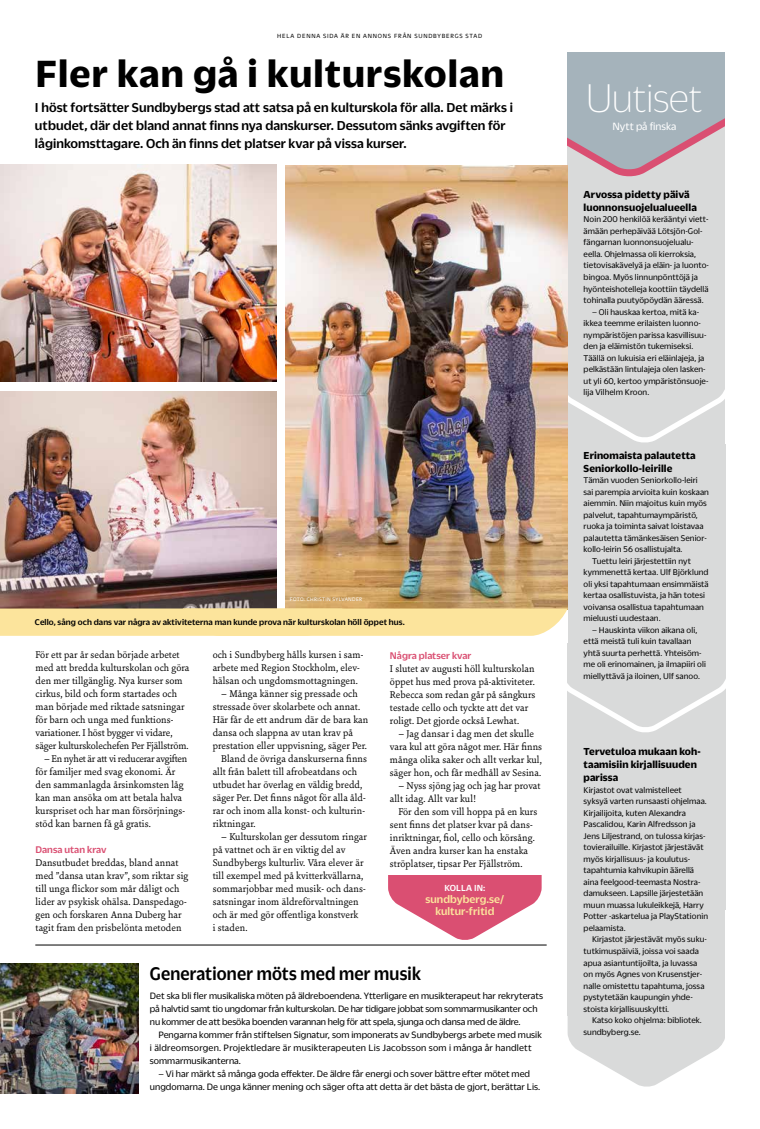
<style>
.page{position:relative;width:760px;height:1129px;background:#fff}
.page>*{position:absolute;margin:0;border:0;box-sizing:border-box;transform-origin:0 0}
.t1{font:100 43.4px "Duplicate Sans";color:#fff}
.t2{font:700 41px "Duplicate Sans";letter-spacing:.025em;color:#000}
.t3{font:500 19.9px "Duplicate Sans";letter-spacing:.01em;color:#000;scale:.92 1}
.t4{font:500 14px/18px "Duplicate Sans";letter-spacing:.005em;color:#000}
.t5{font:500 11.8px/12px "Duplicate Sans";letter-spacing:.005em;color:#fce49c;text-align:center}
.t6{font:11.4px "Duplicate Sans";color:#fff}
.t7{font:700 11px/13px "Duplicate Sans";letter-spacing:.01em;color:#000}
.t8{font:10.5px/13px "Sina Nova";letter-spacing:.005em;color:#000}
.t9{font:500 10.5px "Duplicate Sans";letter-spacing:.005em;color:#da4f72}
.t10{font:10px/13px "Duplicate Sans";letter-spacing:.005em;color:#000}
.t11{font:500 9.5px "Duplicate Sans";letter-spacing:.015em;color:#fff}
.t12{font:9px/11.5px "Duplicate Sans";letter-spacing:.01em;color:#000}
.t13{font:500 9px "Duplicate Sans";letter-spacing:.01em;color:#000}
.t14{font:6.5px "Duplicate Sans";letter-spacing:.12em;color:#000}
.t15{font:5.5px "Duplicate Sans";letter-spacing:.06em;color:#fff}
</style>
<div class="page">
<svg style="left:388px;top:875px;width:153px;height:65px"></svg>
<div style="left:567px;top:8px;width:158px;height:1007px;background:#d9dada"></div>
<svg style="left:567px;top:52px;width:158px;height:131px"></svg>
<svg style="left:567px;top:661px;width:159px;height:76px"></svg>
<svg style="left:567px;top:909px;width:159px;height:178px"></svg>
<div style="left:555px;top:0;width:205px;height:52px;background:#fff"></div>
<hr style="left:35px;top:944px;width:511px;height:1px;background:#000">
<div style="left:725px;top:910px;width:35px;height:135px;background:#fff"></div>
<svg style="left:567px;top:381px;width:159px;height:67px"></svg>
<div style="left:725px;top:0;width:35px;height:443px;background:#fff"></div>
<img style="left:0;top:164px;width:276px;height:217px">
<img style="left:0;top:391px;width:276px;height:217px">
<img style="left:286px;top:166px;width:281px;height:442px">
<div style="left:0;top:608px;width:567px;height:27px;background:#fce49c"></div>
<img style="left:0;top:963px;width:138px;height:130px">
<p class="t14" style="left:277px;top:32px;width:206px">HELA DENNA SIDA ÄR EN ANNONS FRÅN SUNDBYBERGS STAD</p>
<h2 class="t2" style="left:36px;top:46px;width:470px">Fler kan gå i kulturskolan</h2>
<h3 class="t4" style="left:35px;top:97px;width:479px">I höst fortsätter Sundbybergs stad att satsa på en kulturskola för alla. Det märks i utbudet, där det bland annat finns nya danskurser. Dessutom sänks avgiften för låginkomsttagare. Och än finns det platser kvar på vissa kurser.</h3>
<p class="t15" style="left:290px;top:595px;width:74px">FOTO: CHRISTIN SYLVANDER</p>
<p class="t13" style="left:35px;top:615px;width:371px">Cello, sång och dans var några av aktiviteterna man kunde prova när kulturskolan höll öppet hus.</p>
<p class="t8" style="left:36px;top:647px;width:155px">För ett par år sedan började arbetet med att bredda kulturskolan och göra den mer tillgänglig. Nya kurser som cirkus, bild och form startades och man började med riktade satsningar för barn och unga med funktions&shy;variationer. I höst bygger vi vidare, säger kulturskolechefen Per Fjällström.</p>
<p class="t8" style="left:36px;top:751px;width:153px;text-indent:9px">– En nyhet är att vi reducerar avgiften för familjer med svag ekonomi. Är den sammanlagda årsinkomsten låg kan man ansöka om att betala halva kurspriset och har man försörjnings&shy;stöd kan barnen få gå gratis.</p>
<p class="t9" style="left:36px;top:842px;width:72px">Dansa utan krav</p>
<p class="t8" style="left:36px;top:855px;width:154px">Dansutbudet breddas, bland annat med ”dansa utan krav”, som riktar sig till unga flickor som mår dåligt och lider av psykisk ohälsa. Danspedago&shy;gen och forskaren Anna Duberg har tagit fram den prisbelönta metoden</p>
<p class="t8" style="left:213px;top:647px;width:152px">och i Sundbyberg hålls kursen i sam&shy;arbete med Region Stockholm, elev&shy;hälsan och ungdomsmottagningen.</p>
<p class="t8" style="left:221px;top:686px;width:138px">– Många känner sig pressade och</p>
<p class="t8" style="left:213px;top:699px;width:149px">stressade över skolarbete och annat.</p>
<p class="t8" style="left:213px;top:712px;width:157px">Här får de ett andrum där de bara kan</p>
<p class="t8" style="left:213px;top:725px;width:142px">dansa och slappna av utan krav på</p>
<p class="t8" style="left:213px;top:738px;width:156px">prestation eller uppvisning, säger Per.</p>
<p class="t8" style="left:221px;top:751px;width:147px">Bland de övriga danskurserna finns</p>
<p class="t8" style="left:213px;top:764px;width:146px">allt från balett till afrobeatdans och</p>
<p class="t8" style="left:213px;top:777px;width:151px">utbudet har överlag en väldig bredd,</p>
<p class="t8" style="left:213px;top:790px;width:155px">säger Per. Det finns något för alla åld-</p>
<p class="t8" style="left:213px;top:803px;width:154px">rar och inom alla konst- och kulturin-</p>
<p class="t8" style="left:213px;top:816px;width:44px">riktningar.</p>
<p class="t8" style="left:213px;top:829px;width:156px;text-indent:9px">– Kulturskolan ger dessutom ringar på vattnet och är en viktig del av<br>Sundbybergs kulturliv. Våra elever är till exempel med på kvitterkvällarna, sommarjobbar med musik- och dans&shy;satsningar inom äldreförvaltningen och är med gör offentliga konstverk<br>i staden.</p>
<p class="t9" style="left:390px;top:649px;width:83px">Några platser kvar</p>
<p class="t8" style="left:390px;top:662px;width:147px">I slutet av augusti höll kulturskolan öppet hus med prova på-aktiviteter.<br>Rebecca som redan går på sångkurs testade cello och tyckte att det var roligt. Det gjorde också Lewhat.</p>
<p class="t8" style="left:390px;top:727px;width:154px;text-align:center">– Jag dansar i dag men det skulle vara kul att göra något mer. Här finns många olika saker och allt verkar kul, säger hon, och får medhåll av Sesina.</p>
<p class="t8" style="left:390px;top:779px;width:152px;text-indent:9px">– Nyss sjöng jag och jag har provat allt idag. Allt var kul!</p>
<p class="t8" style="left:390px;top:805px;width:149px;text-indent:9px">För den som vill hoppa på en kurs sent finns det platser kvar på dans&shy;inriktningar, fiol, cello och körsång.<br>Även andra kurser kan ha enstaka ströplatser, tipsar Per Fjällström.</p>
<p class="t11" style="left:444px;top:881px;width:42px">KOLLA IN:</p>
<p class="t5" style="left:425px;top:892px;width:80px">sundbyberg.se/ kultur-fritid</p>
<h3 class="t3" style="left:150px;top:960px;width:296px">Generationer möts med mer musik</h3>
<p class="t10" style="left:150px;top:988px;width:395px">Det ska bli fler musikaliska möten på äldreboendena. Ytterligare en musikterapeut har rekryterats på halvtid samt tio ungdomar från kulturskolan. De har tidigare jobbat som sommarmusikanter och nu kommer de att besöka boenden varannan helg för att spela, sjunga och dansa med de äldre.</p>
<p class="t10" style="left:150px;top:1027px;width:393px;text-indent:9px">Pengarna kommer från stiftelsen Signatur, som imponerats av Sundbybergs arbete med musik i äldreomsorgen. Projektledare är musikterapeuten Lis Jacobsson som i många år handlett sommarmusikanterna.</p>
<p class="t10" style="left:150px;top:1066px;width:392px;text-align:center">– Vi har märkt så många goda effekter. De äldre får energi och sover bättre efter mötet med ungdomarna. De unga känner mening och säger ofta att detta är det bästa de gjort, berättar Lis.</p>
<h1 class="t1" style="left:586px;top:72px;width:118px">Uutiset</h1>
<p class="t6" style="left:612px;top:119px;width:65px">Nytt på finska</p>
<p class="t7" style="left:583px;top:187px;width:115px">Arvossa pidetty päivä luonnonsuojelualueella</p>
<p class="t12" style="left:583px;top:213px;width:127px">Noin 200 henkilöä kerääntyi viett&shy;ämään perhepäivää Lötsjön-Gol&shy;fängarnan luonnonsuojelualu&shy;eella. Ohjelmassa oli kierroksia, tietovisakävelyä ja eläin- ja luonto&shy;bingoa. Myös linnunpönttöjä ja hyönteishotelleja koottiin täydellä tohinalla puutyöpöydän ääressä.</p>
<p class="t12" style="left:583px;top:305px;width:126px;text-indent:9px">– Oli hauskaa kertoa, mitä ka&shy;ikkea teemme erilaisten luonno&shy;nympäristöjen parissa kasvillisuu&shy;den ja eläimistön tukemiseksi.<br>Täällä on lukuisia eri eläinlajeja, ja pelkästään lintulajeja olen lasken&shy;ut yli 60, kertoo ympäristönsuoje&shy;lija Vilhelm Kroon.</p>
<p class="t7" style="left:583px;top:447px;width:114px">Erinomaista palautetta<br>Seniorkollo-leirille</p>
<p class="t12" style="left:583px;top:474px;width:116px">Tämän vuoden Seniorkollo-leiri</p>
<p class="t12" style="left:583px;top:485px;width:127px">sai parempia arvioita kuin koskaan</p>
<p class="t12" style="left:583px;top:497px;width:125px">aiemmin. Niin majoitus kuin myös</p>
<p class="t12" style="left:583px;top:508px;width:116px">palvelut, tapahtumaympäristö,</p>
<p class="t12" style="left:583px;top:520px;width:121px">ruoka ja toiminta saivat loistavaa</p>
<p class="t12" style="left:583px;top:531px;width:125px">palautetta tämänkesäisen Senior-</p>
<p class="t12" style="left:583px;top:543px;width:100px">kollo-leirin 56 osallistujalta.</p>
<p class="t12" style="left:592px;top:554px;width:100px">Tuettu leiri järjestettiin nyt</p>
<p class="t12" style="left:583px;top:566px;width:126px">kymmenettä kertaa. Ulf Björklund</p>
<p class="t12" style="left:583px;top:577px;width:127px">oli yksi tapahtumaan ensimmäistä</p>
<p class="t12" style="left:583px;top:589px;width:123px">kertaa osallistuvista, ja hän totesi</p>
<p class="t12" style="left:583px;top:600px;width:122px">voivansa osallistua tapahtumaan</p>
<p class="t12" style="left:583px;top:612px;width:78px">mieluusti uudestaan.</p>
<p class="t12" style="left:583px;top:623px;width:124px;text-indent:9px">– Hauskinta viikon aikana oli, että meistä tuli kuin tavallaan yhtä suurta perhettä. Yhteisöm&shy;me oli erinomainen, ja ilmapiiri oli miellyttävä ja iloinen, Ulf sanoo.</p>
<p class="t7" style="left:583px;top:744px;width:119px">Tervetuloa mukaan koh&shy;taamisiin kirjallisuuden parissa</p>
<p class="t12" style="left:583px;top:783px;width:126px">Kirjastot ovat valmistelleet syksyä varten runsaasti ohjelmaa.<br>Kirjailijoita, kuten Alexandra<br>Pascalidou, Karin Alfredsson ja<br>Jens Liljestrand, on tulossa kirjas&shy;tovierailuille. Kirjastot järjestävät myös kirjallisuus- ja koulutus&shy;tapahtumia kahvikupin äärellä aina feelgood-teemasta Nostra&shy;damukseen. Lapsille järjestetään muun muassa lukuleikkejä, Harry<br>Potter ‑askartelua ja PlayStationin pelaamista.</p>
<p class="t12" style="left:583px;top:933px;width:125px;text-indent:9px">Kirjastot järjestävät myös suku&shy;tutkimuspäiviä, joissa voi saada apua asiantuntijoilta, ja luvassa on myös Agnes von Krusenstjer&shy;nalle omistettu tapahtuma, jossa pystytetään kaupungin yhde&shy;stoista kirjallisuuskyltti.</p>
<p class="t12" style="left:583px;top:1013px;width:120px;text-indent:9px">Katso koko ohjelma: bibliotek. sundbyberg.se.</p>
</div>
